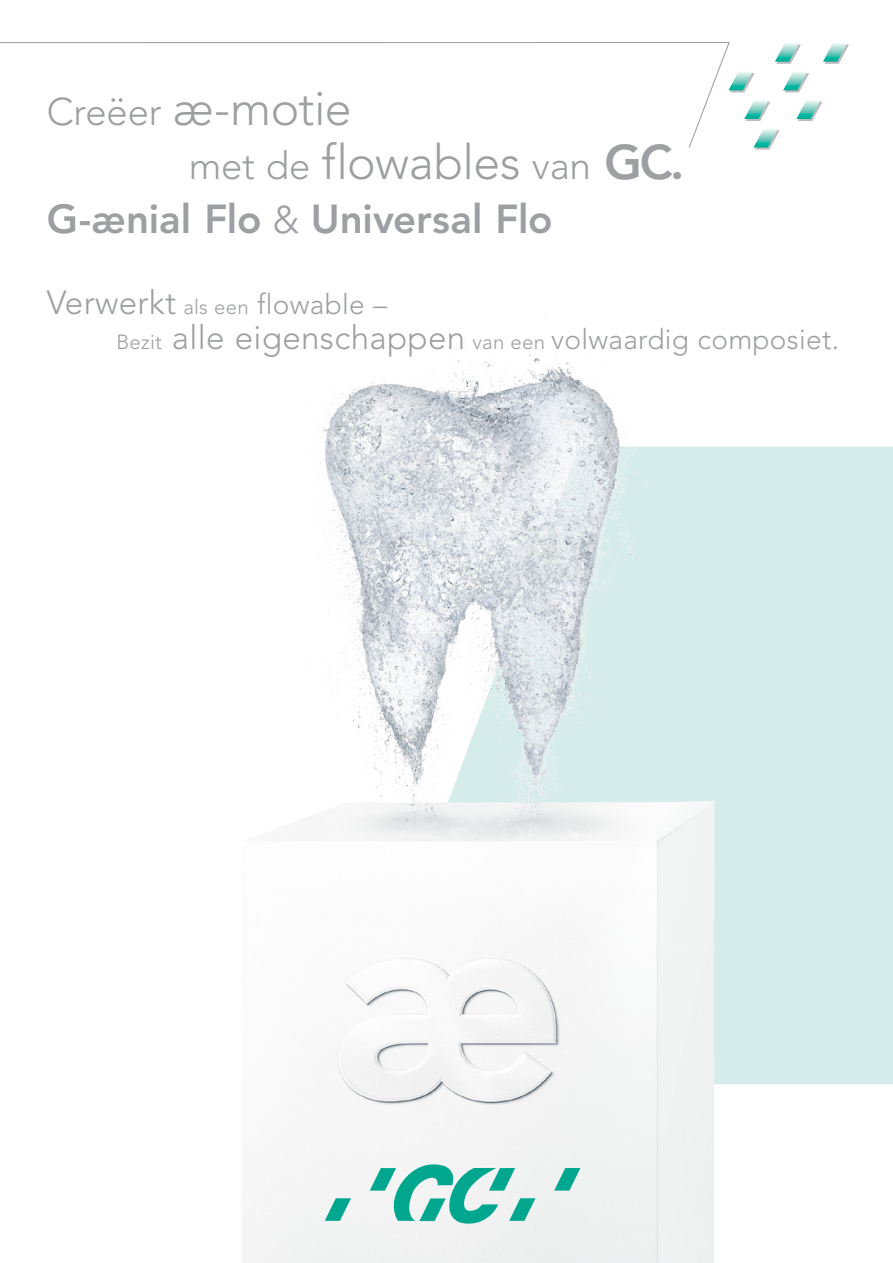
<style>
.page{position:relative;width:893px;height:1263px;background:#fff}
.page>*{position:absolute;margin:0;border:0;box-sizing:border-box;transform-origin:0 0}
.t1{font:300 48.15px "Avenir";letter-spacing:-.01em;color:#9d9fa2}
.t2{font:800 40.2px "Avenir";letter-spacing:-.005em;color:#9d9fa2}
.t3{font:300 28.05px/34.5px "Avenir";letter-spacing:.01em;color:#9d9fa2}
.s1{font-size:38.25px}
.s2{font-size:38.7px}
.s3{font-weight:800}
.s4{font-weight:300;font-size:38.25px}
.s5{font-size:33.15px}
.s6{font-size:20.4px}
</style>
<div class="page">
<svg style="left:775px;top:43px;width:26px;height:21px"></svg>
<svg style="left:731px;top:72px;width:24px;height:20px"></svg>
<svg style="left:744px;top:100px;width:26px;height:21px"></svg>
<svg style="left:823px;top:43px;width:26px;height:21px"></svg>
<svg style="left:783px;top:72px;width:26px;height:20px"></svg>
<svg style="left:796px;top:100px;width:26px;height:21px"></svg>
<svg style="left:753px;top:129px;width:27px;height:21px"></svg>
<svg style="left:0;top:42px;width:731px;height:106px"></svg>
<div style="left:777px;top:446px;width:116px;height:638px;background:#d5ecea"></div>
<img style="left:242px;top:317px;width:535px;height:946px">
<svg style="left:554px;top:1168px;width:26px;height:22px"></svg>
<svg style="left:370px;top:1164px;width:165px;height:60px"></svg>
<svg style="left:325px;top:1198px;width:26px;height:23px"></svg>
<p class="t1" style="left:47px;top:80px;width:306px"><span class="s1">Creëer</span> æ-motie</p>
<p class="t1" style="left:189px;top:134px;width:497px"><span class="s1">met de</span> flowables <span class="s2">van</span> <span class="s3">GC.</span></p>
<p class="t2" style="left:47px;top:195px;width:508px">G-ænial Flo <span class="s4">&amp;</span> Universal Flo</p>
<p class="t3" style="left:117px;top:287px;width:724px;text-indent:-70px"><span class="s5">Verwerkt</span> <span class="s6">als een</span> flowable –<br><span class="s6">Bezit</span> <span class="s5">alle eigenschappen</span> <span class="s6">van een</span> volwaardig composiet.</p>
</div>
